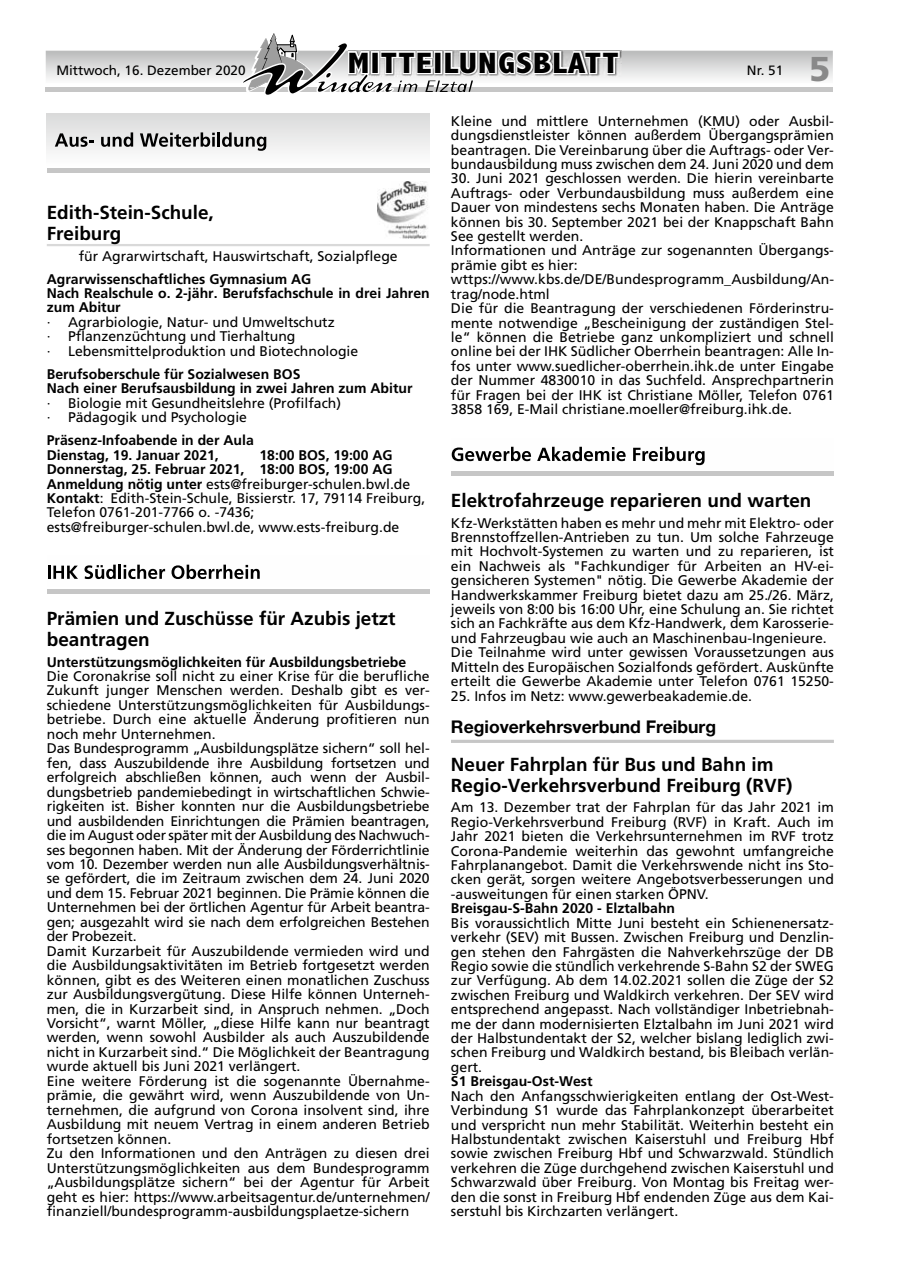
<style>
.page{position:relative;width:902px;height:1280px;background:#fff}
.page>*{position:absolute;margin:0;border:0;box-sizing:border-box;transform-origin:0 0}
.t1{font:900 34.5px "Frutiger";color:#898989}
.t2{font:800 condensed 29.7px "Abadi";letter-spacing:.04em;color:#000;scale:1.15 1}
.t3{font:700 18.9px/21px "Frutiger";color:#000}
.t4{font:700 17.55px "Helvetica Neue";color:#000}
.t5{font:13.95px/14.4px "Frutiger";color:#000}
.t6{font:700 13.95px/14.4px "Frutiger";color:#000}
.t7{font:13.5px "Frutiger";color:#000}
.s1{font-weight:700}
</style>
<div class="page">
<svg style="left:46px;top:33px;width:786px;height:62px"></svg>
<hr style="left:47px;top:244px;width:382px;height:2px;background:#d9d9d9">
<div style="left:47px;top:113px;width:382px;height:52px;background:linear-gradient(to bottom,#d9dada,#fdfdfd)"></div>
<hr style="left:47px;top:168px;width:382px;height:4px;background:#c6c6c6">
<svg style="left:55px;top:133px;width:39px;height:14px"></svg>
<svg style="left:101px;top:132px;width:32px;height:15px"></svg>
<svg style="left:140px;top:132px;width:75px;height:15px"></svg>
<hr style="left:217px;top:132px;width:3px;height:15px;background:#000">
<svg style="left:222px;top:132px;width:44px;height:19px"></svg>
<img style="left:377px;top:181px;width:51px;height:57px">
<hr style="left:47px;top:590px;width:382px;height:4px;background:#c6c6c6">
<svg style="left:48px;top:566px;width:30px;height:13px"></svg>
<svg style="left:84px;top:565px;width:32px;height:14px"></svg>
<hr style="left:118px;top:565px;width:3px;height:14px;background:#000">
<svg style="left:124px;top:565px;width:41px;height:14px"></svg>
<svg style="left:171px;top:565px;width:89px;height:14px"></svg>
<hr style="left:451px;top:740px;width:382px;height:3px;background:#c6c6c6">
<hr style="left:451px;top:472px;width:382px;height:4px;background:#c6c6c6">
<svg style="left:451px;top:447px;width:80px;height:14px"></svg>
<svg style="left:537px;top:447px;width:88px;height:14px"></svg>
<svg style="left:633px;top:447px;width:71px;height:18px"></svg>
<p class="t7" style="left:56px;top:62px;width:191px">Mittwoch, 16. Dezember 2020</p>
<h2 class="t2" style="left:348px;top:47px;width:237px">MITTEILUNGSBLATT</h2>
<p class="t7" style="left:746px;top:62px;width:38px">Nr. 51</p>
<h1 class="t1" style="left:809px;top:48px;width:23px">5</h1>
<h3 class="t3" style="left:47px;top:201px;width:168px">Edith-Stein-Schule,<br>Freiburg</h3>
<p class="t5" style="left:79px;top:248px;width:320px">für Agrarwirtschaft, Hauswirtschaft, Sozialpflege</p>
<p class="t6" style="left:47px;top:271px;width:384px">Agrarwissenschaftliches Gymnasium AG<br>Nach Realschule o. 2-jähr. Berufsfachschule in drei Jahren zum Abitur</p>
<p class="t5" style="left:47px;top:315px;width:313px">· Agrarbiologie, Natur- und Umweltschutz<br>· Pflanzenzüchtung und Tierhaltung<br>· Lebensmittelproduktion und Biotechnologie</p>
<p class="t6" style="left:47px;top:367px;width:367px">Berufsoberschule für Sozialwesen BOS<br>Nach einer Berufsausbildung in zwei Jahren zum Abitur</p>
<p class="t5" style="left:47px;top:395px;width:296px">· Biologie mit Gesundheitslehre (Profilfach) · Pädagogik und Psychologie</p>
<p class="t6" style="left:47px;top:433px;width:208px">Präsenz-Infoabende in der Aula<br>Dienstag, 19. Januar 2021,</p>
<p class="t5" style="left:47px;top:447px;width:380px;text-indent:213px"><span class="s1">18:00 BOS, 19:00 AG Donnerstag, 25. Februar 2021, 18:00 BOS, 19:00 AG Anmeldung nötig unter</span> ests@freiburger-schulen.bwl.de <span class="s1">Kontakt</span>: Edith-Stein-Schule, Bissierstr. 17, 79114 Freiburg, Telefon 0761-201-7766 o. -7436; ests@freiburger-schulen.bwl.de, www.ests-freiburg.de</p>
<h3 class="t3" style="left:47px;top:607px;width:350px">Prämien und Zuschüsse für Azubis jetzt beantragen</h3>
<p class="t6" style="left:47px;top:654px;width:361px">Unterstützungsmöglichkeiten für Ausbildungsbetriebe</p>
<p class="t5" style="left:47px;top:669px;width:384px">Die Coronakrise soll nicht zu einer Krise für die berufliche Zukunft junger Menschen werden. Deshalb gibt es ver&shy;schiedene Unterstützungsmöglichkeiten für Ausbildungs&shy;betriebe. Durch eine aktuelle Änderung profitieren nun noch mehr Unternehmen.<br>Das Bundesprogramm „Ausbildungsplätze sichern“ soll hel&shy;fen, dass Auszubildende ihre Ausbildung fortsetzen und erfolgreich abschließen können, auch wenn der Ausbil&shy;dungsbetrieb pandemiebedingt in wirtschaftlichen Schwie&shy;rigkeiten ist. Bisher konnten nur die Ausbildungsbetriebe und ausbildenden Einrichtungen die Prämien beantragen, die im August oder später mit der Ausbildung des Nachwuch&shy;ses begonnen haben. Mit der Änderung der Förderrichtlinie vom 10. Dezember werden nun alle Ausbildungsverhältnis&shy;se gefördert, die im Zeitraum zwischen dem 24. Juni 2020 und dem 15. Februar 2021 beginnen. Die Prämie können die Unternehmen bei der örtlichen Agentur für Arbeit beantra&shy;gen; ausgezahlt wird sie nach dem erfolgreichen Bestehen der Probezeit.<br>Damit Kurzarbeit für Auszubildende vermieden wird und die Ausbildungsaktivitäten im Betrieb fortgesetzt werden können, gibt es des Weiteren einen monatlichen Zuschuss zur Ausbildungsvergütung. Diese Hilfe können Unterneh&shy;men, die in Kurzarbeit sind, in Anspruch nehmen. „Doch Vorsicht“, warnt Möller, „diese Hilfe kann nur beantragt werden, wenn sowohl Ausbilder als auch Auszubildende nicht in Kurzarbeit sind.“ Die Möglichkeit der Beantragung wurde aktuell bis Juni 2021 verlängert.<br>Eine weitere Förderung ist die sogenannte Übernahme&shy;prämie, die gewährt wird, wenn Auszubildende von Un&shy;ternehmen, die aufgrund von Corona insolvent sind, ihre Ausbildung mit neuem Vertrag in einem anderen Betrieb fortsetzen können.<br>Zu den Informationen und den Anträgen zu diesen drei Unterstützungsmöglichkeiten aus dem Bundesprogramm „Ausbildungsplätze sichern“ bei der Agentur für Arbeit geht es hier: https://www.arbeitsagentur.de/unternehmen/ finanziell/bundesprogramm-ausbildungsplaetze-sichern</p>
<p class="t5" style="left:451px;top:114px;width:384px;text-align:justify">Kleine und mittlere Unternehmen (KMU) oder Ausbil&shy;dungsdienstleister können außerdem Übergangsprämien beantragen. Die Vereinbarung über die Auftrags- oder Ver&shy;bundausbildung muss zwischen dem 24. Juni 2020 und dem</p>
<p class="t5" style="left:451px;top:171px;width:384px">30. Juni 2021 geschlossen werden. Die hierin vereinbarte Auftrags- oder Verbundausbildung muss außerdem eine Dauer von mindestens sechs Monaten haben. Die Anträge können bis 30. September 2021 bei der Knappschaft Bahn See gestellt werden.<br>Informationen und Anträge zur sogenannten Übergangs&shy;prämie gibt es hier: wttps://www.kbs.de/DE/Bundesprogramm_Ausbildung/An&shy;trag/node.html<br>Die für die Beantragung der verschiedenen Förderinstru&shy;mente notwendige „Bescheinigung der zuständigen Stel&shy;le“ können die Betriebe ganz unkompliziert und schnell online bei der IHK Südlicher Oberrhein beantragen: Alle In&shy;fos unter www.suedlicher-oberrhein.ihk.de unter Eingabe der Nummer 4830010 in das Suchfeld. Ansprechpartnerin für Fragen bei der IHK ist Christiane Möller, Telefon 0761<br>3858 169, E-Mail christiane.moeller@freiburg.ihk.de.</p>
<h3 class="t3" style="left:451px;top:489px;width:362px">Elektrofahrzeuge reparieren und warten</h3>
<p class="t5" style="left:451px;top:515px;width:384px">Kfz-Werkstätten haben es mehr und mehr mit Elektro- oder Brennstoffzellen-Antrieben zu tun. Um solche Fahrzeuge mit Hochvolt-Systemen zu warten und zu reparieren, ist ein Nachweis als "Fachkundiger für Arbeiten an HV-ei&shy;gensicheren Systemen" nötig. Die Gewerbe Akademie der Handwerkskammer Freiburg bietet dazu am 25./26. März, jeweils von 8:00 bis 16:00 Uhr, eine Schulung an. Sie richtet sich an Fachkräfte aus dem Kfz-Handwerk, dem Karosserie&shy;und Fahrzeugbau wie auch an Maschinenbau-Ingenieure.<br>Die Teilnahme wird unter gewissen Voraussetzungen aus Mitteln des Europäischen Sozialfonds gefördert. Auskünfte erteilt die Gewerbe Akademie unter Telefon 0761 15250-</p>
<p class="t5" style="left:451px;top:688px;width:302px">25. Infos im Netz: www.gewerbeakademie.de.</p>
<p class="t4" style="left:451px;top:715px;width:266px">Regioverkehrsverbund Freiburg</p>
<h3 class="t3" style="left:451px;top:753px;width:343px">Neuer Fahrplan für Bus und Bahn im<br>Regio-Verkehrsverbund Freiburg (RVF)</h3>
<p class="t5" style="left:451px;top:800px;width:384px;text-align:justify">Am 13. Dezember trat der Fahrplan für das Jahr 2021 im Regio-Verkehrsverbund Freiburg (RVF) in Kraft. Auch im Jahr 2021 bieten die Verkehrsunternehmen im RVF trotz Corona-Pandemie weiterhin das gewohnt umfangreiche Fahrplanangebot. Damit die Verkehrswende nicht ins Sto&shy;cken gerät, sorgen weitere Angebotsverbesserungen und -ausweitungen für einen starken ÖPNV.</p>
<p class="t6" style="left:451px;top:901px;width:225px">Breisgau-S-Bahn 2020 - Elztalbahn</p>
<p class="t5" style="left:451px;top:915px;width:384px;text-align:justify">Bis voraussichtlich Mitte Juni besteht ein Schienenersatz&shy;verkehr (SEV) mit Bussen. Zwischen Freiburg und Denzlin&shy;gen stehen den Fahrgästen die Nahverkehrszüge der DB Regio sowie die stündlich verkehrende S-Bahn S2 der SWEG zur Verfügung. Ab dem 14.02.2021 sollen die Züge der S2 zwischen Freiburg und Waldkirch verkehren. Der SEV wird entsprechend angepasst. Nach vollständiger Inbetriebnah&shy;me der dann modernisierten Elztalbahn im Juni 2021 wird der Halbstundentakt der S2, welcher bislang lediglich zwi&shy;schen Freiburg und Waldkirch bestand, bis Bleibach verlän&shy;gert.</p>
<p class="t6" style="left:451px;top:1074px;width:143px">S1 Breisgau-Ost-West</p>
<p class="t5" style="left:451px;top:1088px;width:384px;text-align:justify">Nach den Anfangsschwierigkeiten entlang der Ost-West-Verbindung S1 wurde das Fahrplankonzept überarbeitet und verspricht nun mehr Stabilität. Weiterhin besteht ein Halbstundentakt zwischen Kaiserstuhl und Freiburg Hbf sowie zwischen Freiburg Hbf und Schwarzwald. Stündlich verkehren die Züge durchgehend zwischen Kaiserstuhl und Schwarzwald über Freiburg. Von Montag bis Freitag wer&shy;den die sonst in Freiburg Hbf endenden Züge aus dem Kai&shy;serstuhl bis Kirchzarten verlängert.</p>
</div>
